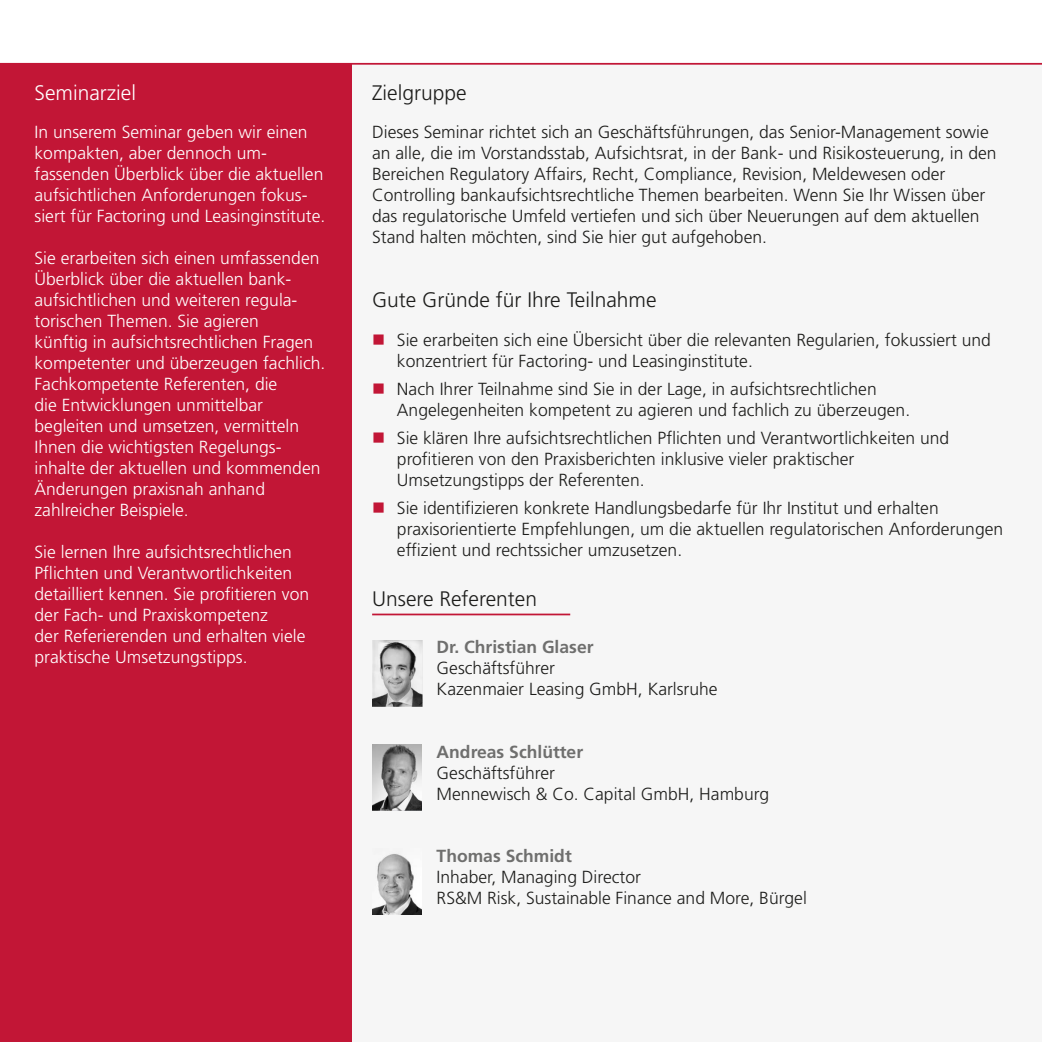
<style>
.page{position:relative;width:1042px;height:1042px;background:#fff}
.page>*{position:absolute;margin:0;border:0;box-sizing:border-box;transform-origin:0 0}
.t1{font:300 21px "Frutiger LT Pro";color:#1d1d1b}
.t2{font:300 21px "Frutiger LT Pro";color:#fff}
.t3{font:300 17.5px/21px "Frutiger LT Pro";color:#1d1d1b}
.t4{font:300 17.5px/21px "Frutiger LT Pro";color:#fff}
.t5{font:700 17.5px "Frutiger LT Pro";color:#6f6f6e}
</style>
<div class="page">
<div style="left:0;top:64px;width:352px;height:978px;background:#c21636"></div>
<hr style="left:0;top:0;width:1px;height:65px;background:#c21636">
<div style="left:352px;top:65px;width:690px;height:977px;background:#f6f6f6"></div>
<hr style="left:0;top:65px;width:1px;height:977px;background:#f1f1f1">
<hr style="left:0;top:63px;width:1042px;height:2px;background:#c21636">
<hr style="left:372px;top:613px;width:198px;height:2px;background:#c21636">
<img style="left:372px;top:640px;width:50px;height:66px">
<img style="left:372px;top:854px;width:50px;height:61px">
<img style="left:372px;top:744px;width:50px;height:66px">
<p class="t2" style="left:35px;top:84px;width:103px">Seminarziel</p>
<p class="t4" style="left:35px;top:123px;width:292px">In unserem Seminar geben wir einen kompakten, aber dennoch um&shy;fassenden Überblick über die aktuellen aufsichtlichen Anforderungen fokus&shy;siert für Factoring und Leasinginstitute.</p>
<p class="t4" style="left:35px;top:249px;width:292px">Sie erarbeiten sich einen umfassenden Überblick über die aktuellen bank&shy;aufsichtlichen und weiteren regula&shy;torischen Themen. Sie agieren<br>künftig in aufsichtsrechtlichen Fragen kompetenter und überzeugen fachlich.<br>Fachkompetente Referenten, die<br>die Entwicklungen unmittelbar begleiten und umsetzen, vermitteln Ihnen die wichtigsten Regelungs&shy;inhalte der aktuellen und kommenden Änderungen praxisnah anhand zahlreicher Beispiele.</p>
<p class="t4" style="left:35px;top:543px;width:276px">Sie lernen Ihre aufsichtsrechtlichen Pflichten und Verantwortlichkeiten detailliert kennen. Sie profitieren von der Fach- und Praxiskompetenz<br>der Referierenden und erhalten viele praktische Umsetzungstipps.</p>
<p class="t1" style="left:372px;top:84px;width:96px">Zielgruppe</p>
<p class="t3" style="left:372px;top:123px;width:626px">Dieses Seminar richtet sich an Geschäftsführungen, das Senior-Management sowie an alle, die im Vorstandsstab, Aufsichtsrat, in der Bank- und Risikosteuerung, in den Bereichen Regulatory Affairs, Recht, Compliance, Revision, Meldewesen oder Controlling bankaufsichtsrechtliche Themen bearbeiten. Wenn Sie Ihr Wissen über das regulatorische Umfeld vertiefen und sich über Neuerungen auf dem aktuellen Stand halten möchten, sind Sie hier gut aufgehoben.</p>
<p class="t1" style="left:372px;top:291px;width:286px">Gute Gründe für Ihre Teilnahme</p>
<p class="t3" style="left:397px;top:331px;width:595px">Sie erarbeiten sich eine Übersicht über die relevanten Regularien, fokussiert und konzentriert für Factoring- und Leasinginstitute.</p>
<p class="t3" style="left:397px;top:380px;width:515px">Nach Ihrer Teilnahme sind Sie in der Lage, in aufsichtsrechtlichen<br>Angelegenheiten kompetent zu agieren und fachlich zu überzeugen.</p>
<p class="t3" style="left:397px;top:429px;width:554px">Sie klären Ihre aufsichtsrechtlichen Pflichten und Verantwortlichkeiten und profitieren von den Praxisberichten inklusive vieler praktischer<br>Umsetzungstipps der Referenten.</p>
<p class="t3" style="left:397px;top:499px;width:608px">Sie identifizieren konkrete Handlungsbedarfe für Ihr Institut und erhalten praxisorientierte Empfehlungen, um die aktuellen regulatorischen Anforderungen effizient und rechtssicher umzusetzen.</p>
<p class="t1" style="left:372px;top:590px;width:166px">Unsere Referenten</p>
<p class="t5" style="left:437px;top:640px;width:158px">Dr. Christian Glaser</p>
<p class="t3" style="left:437px;top:659px;width:282px">Geschäftsführer<br>Kazenmaier Leasing GmbH, Karlsruhe</p>
<p class="t5" style="left:437px;top:744px;width:148px">Andreas Schlütter</p>
<p class="t3" style="left:437px;top:763px;width:334px">Geschäftsführer<br>Mennewisch &amp; Co. Capital GmbH, Hamburg</p>
<p class="t5" style="left:437px;top:849px;width:137px">Thomas Schmidt</p>
<p class="t3" style="left:437px;top:868px;width:372px">Inhaber, Managing Director<br>RS&amp;M Risk, Sustainable Finance and More, Bürgel</p>
</div>
